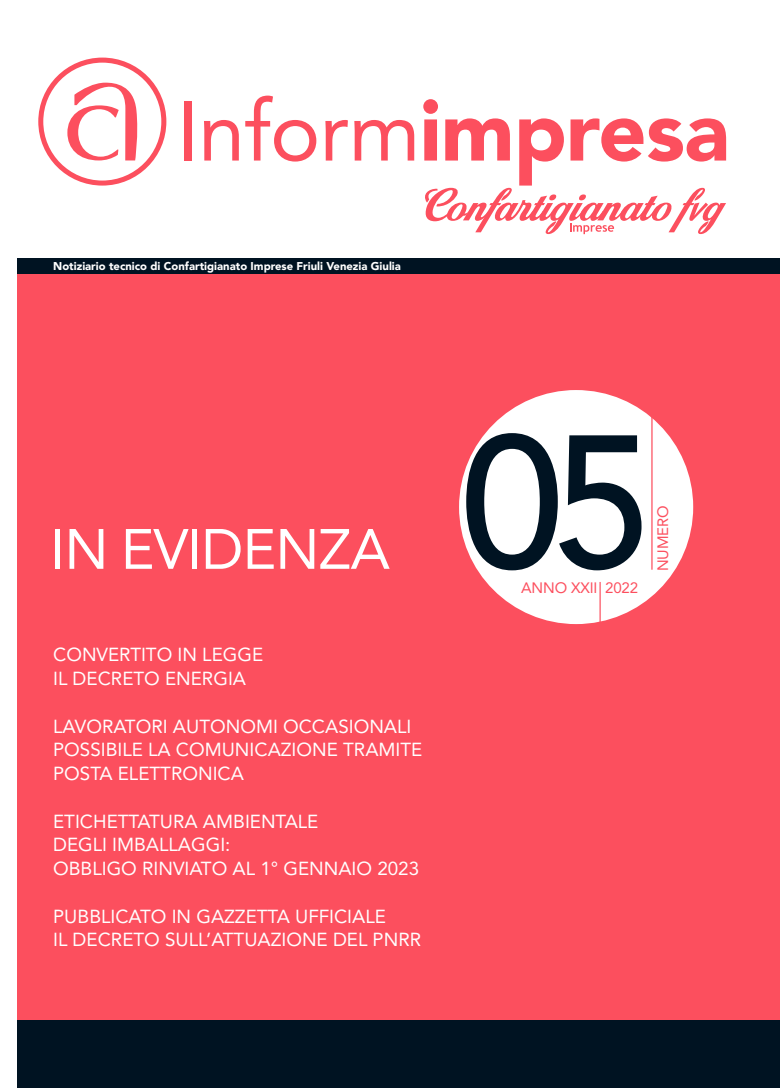
<style>
.page{position:relative;width:780px;height:1088px;background:#fff}
.page>*{position:absolute;margin:0;border:0;box-sizing:border-box;transform-origin:0 0}
.t1{font:500 187.5px "Avenir LT Std";color:#001322}
.t2{font:56.25px "Avenir LT Std";letter-spacing:-.01em;color:#fff}
.t3{font:18.75px/23.8px "Avenir LT Std";color:#fff}
.t4{font:15px "Avenir LT Std";letter-spacing:-.01em;color:#fc4f5e}
.t5{font:900 11.25px "Avenir LT Std";color:#fff}
</style>
<div class="page">
<div style="left:18px;top:273px;width:762px;height:748px;background:#fc4f5e"></div>
<div style="left:18px;top:1020px;width:762px;height:68px;background:#001322"></div>
<div style="left:18px;top:258px;width:762px;height:16px;background:#001322"></div>
<div style="left:459px;top:390px;width:234px;height:234px;background:#fff;border-radius:50%"></div>
<hr style="left:651px;top:385px;width:1px;height:185px;background:#fc4f5e">
<hr style="left:599px;top:582px;width:1px;height:42px;background:#fc4f5e">
<div style="left:184px;top:101px;width:7px;height:60px;background:#fc4f5e"></div>
<svg style="left:204px;top:120px;width:35px;height:41px"></svg>
<svg style="left:245px;top:96px;width:71px;height:66px"></svg>
<svg style="left:325px;top:120px;width:23px;height:41px"></svg>
<svg style="left:354px;top:120px;width:60px;height:41px"></svg>
<svg style="left:38px;top:58px;width:128px;height:128px"></svg>
<svg style="left:423px;top:99px;width:303px;height:135px"></svg>
<p class="t5" style="left:53px;top:260px;width:349px">Notiziario tecnico di Confartigianato Imprese Friuli Venezia Giulia</p>
<p class="t2" style="left:50px;top:517px;width:341px">IN EVIDENZA</p>
<p class="t3" style="left:53px;top:643px;width:211px">CONVERTITO IN LEGGE</p>
<p class="t3" style="left:53px;top:667px;width:194px">IL DECRETO ENERGIA</p>
<p class="t3" style="left:53px;top:714px;width:360px">LAVORATORI AUTONOMI OCCASIONALI</p>
<p class="t3" style="left:53px;top:738px;width:370px">POSSIBILE LA COMUNICAZIONE TRAMITE<br>POSTA ELETTRONICA</p>
<p class="t3" style="left:53px;top:809px;width:267px">ETICHETTATURA AMBIENTALE</p>
<p class="t3" style="left:53px;top:833px;width:179px">DEGLI IMBALLAGGI:</p>
<p class="t3" style="left:53px;top:857px;width:367px">OBBLIGO RINVIATO AL 1° GENNAIO 2023</p>
<p class="t3" style="left:53px;top:904px;width:334px">PUBBLICATO IN GAZZETTA UFFICIALE</p>
<p class="t3" style="left:53px;top:928px;width:369px">IL DECRETO SULL’ATTUAZIONE DEL PNRR</p>
<p class="t1" style="left:460px;top:395px;width:194px">05</p>
<p class="t4" style="left:521px;top:579px;width:118px">ANNO XXII 2022</p>
<p class="t4" style="left:654px;top:571px;width:67px;rotate:-90deg">NUMERO</p>
</div>
